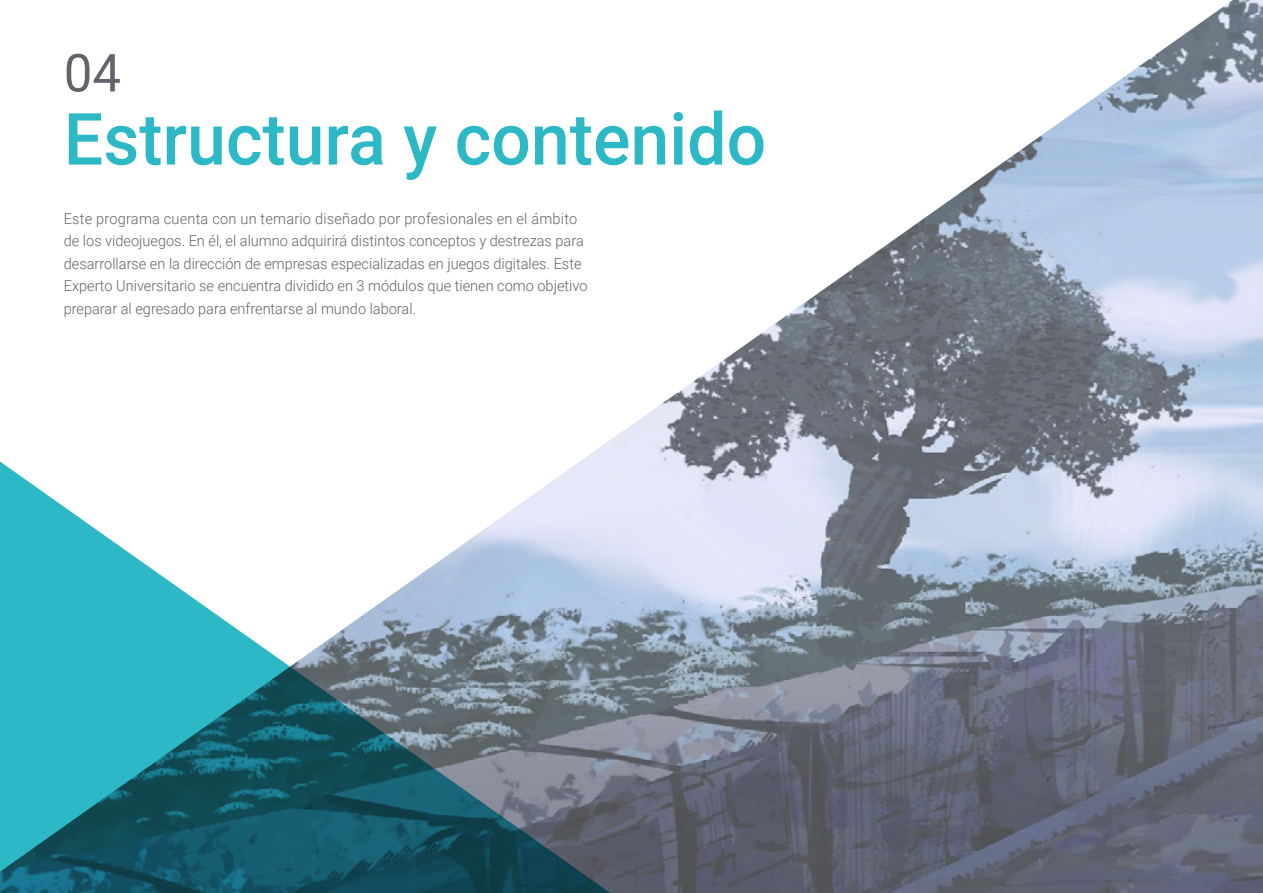
<style>
.page{position:relative;width:1263px;height:893px;background:#fff}
.page>*{position:absolute;margin:0;border:0;box-sizing:border-box;transform-origin:0 0}
.t1{font:500 72px "Roboto";color:#2db8c5}
.t2{font:52.5px "Roboto";color:#61646a}
.t3{font:300 15px/22.5px "Roboto";color:#61646a}
</style>
<div class="page">
<img style="left:602px;top:0;width:661px;height:893px">
<svg style="left:0;top:446px;width:640px;height:447px"></svg>
<h2 class="t2" style="left:64px;top:36px;width:59px">04</h2>
<h1 class="t1" style="left:64px;top:89px;width:704px">Estructura y contenido</h1>
<p class="t3" style="left:64px;top:207px;width:525px">Este programa cuenta con un temario diseñado por profesionales en el ámbito de los videojuegos. En él, el alumno adquirirá distintos conceptos y destrezas para desarrollarse en la dirección de empresas especializadas en juegos digitales. Este Experto Universitario se encuentra dividido en 3 módulos que tienen como objetivo preparar al egresado para enfrentarse al mundo laboral.</p>
</div>
